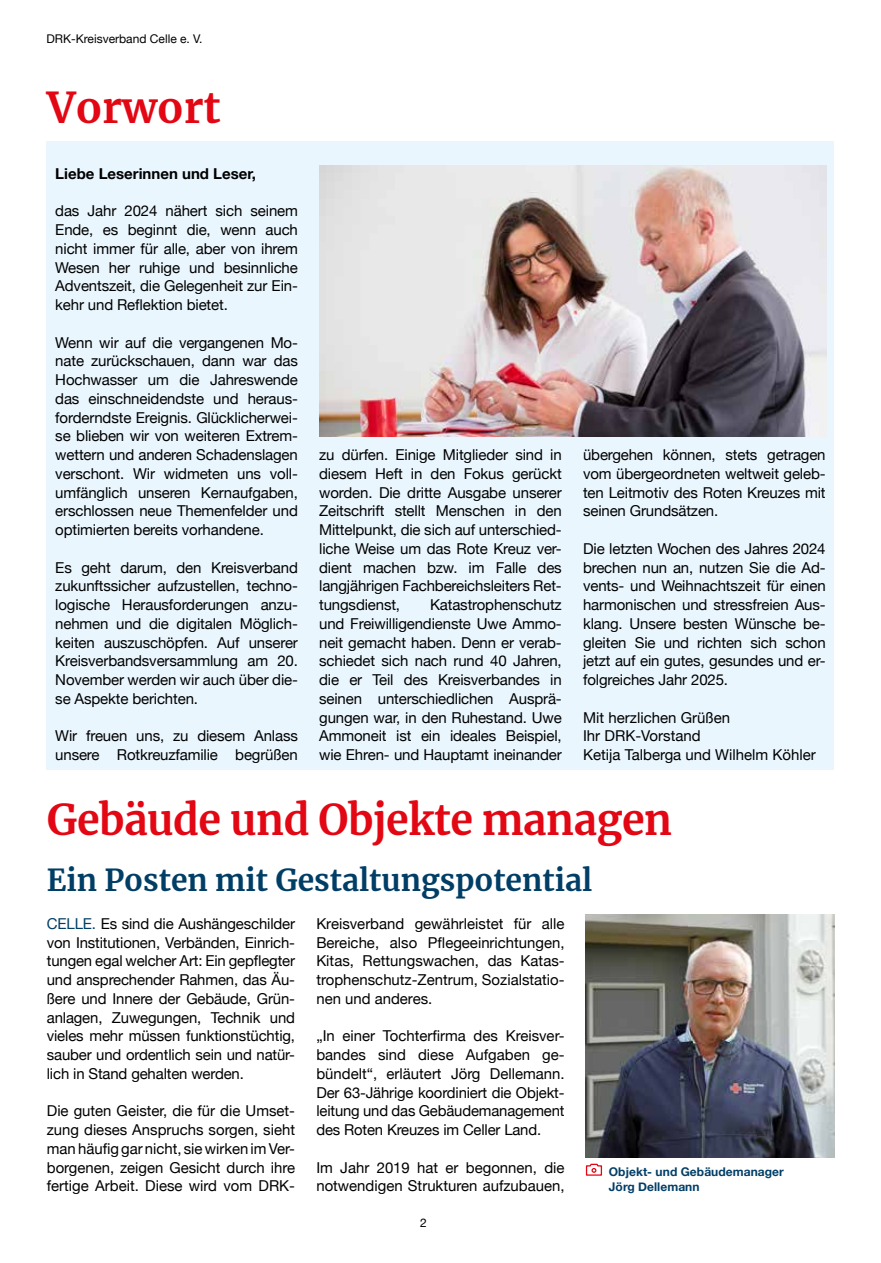
<style>
.page{position:relative;width:881px;height:1263px;background:#fff}
.page>*{position:absolute;margin:0;border:0;box-sizing:border-box;transform-origin:0 0}
.t1{font:700 42px "Merriweather";letter-spacing:-.01em;color:#e30613}
.t2{font:700 30px "Merriweather";color:#003e66}
.t3{font:15px/18.8px "Helvetica Neue";letter-spacing:-.01em;color:#000;text-align:justify}
.t4{font:700 15px "Helvetica Neue";color:#000}
.t5{font:700 12px/15px "Helvetica Neue";letter-spacing:.005em;color:#003e66}
.t6{font:12px "Helvetica Neue";color:#000}
.s1{color:#003e66}
</style>
<div class="page">
<div style="left:47px;top:141px;width:786px;height:628px;background:#eaf6fe"></div>
<img style="left:319px;top:166px;width:507px;height:270px">
<img style="left:585px;top:914px;width:248px;height:243px">
<svg style="left:585px;top:1163px;width:17px;height:13px"></svg>
<p class="t6" style="left:46px;top:30px;width:157px">DRK-Kreisverband Celle e. V.</p>
<h1 class="t1" style="left:47px;top:78px;width:175px">Vorwort</h1>
<p class="t4" style="left:55px;top:162px;width:202px">Liebe Leserinnen und Leser,</p>
<p class="t3" style="left:55px;top:202px;width:244px">das Jahr 2024 nähert sich seinem Ende, es beginnt die, wenn auch nicht immer für alle, aber von ihrem Wesen her ruhige und besinnliche Adventszeit, die Gelegenheit zur Ein&shy;kehr und Reflektion bietet.</p>
<p class="t3" style="left:55px;top:334px;width:244px">Wenn wir auf die vergangenen Mo&shy;nate zurückschauen, dann war das Hochwasser um die Jahreswende das einschneidendste und heraus&shy;forderndste Ereignis. Glücklicherwei&shy;se blieben wir von weiteren Extrem&shy;wettern und anderen Schadenslagen verschont. Wir widmeten uns voll&shy;umfänglich unseren Kernaufgaben, erschlossen neue Themenfelder und optimierten bereits vorhandene.</p>
<p class="t3" style="left:55px;top:559px;width:244px">Es geht darum, den Kreisverband zukunftssicher aufzustellen, techno&shy;logische Herausforderungen anzu&shy;nehmen und die digitalen Möglich&shy;keiten auszuschöpfen. Auf unserer Kreisverbandsversammlung am 20.<br>November werden wir auch über die&shy;se Aspekte berichten.</p>
<p class="t3" style="left:55px;top:727px;width:244px">Wir freuen uns, zu diesem Anlass unsere Rotkreuzfamilie begrüßen</p>
<p class="t3" style="left:319px;top:446px;width:244px">zu dürfen. Einige Mitglieder sind in diesem Heft in den Fokus gerückt worden. Die dritte Ausgabe unserer Zeitschrift stellt Menschen in den Mittelpunkt, die sich auf unterschied&shy;liche Weise um das Rote Kreuz ver&shy;dient machen bzw. im Falle des langjährigen Fachbereichsleiters Ret&shy;tungsdienst,</p>
<p class="t3" style="left:319px;top:596px;width:244px;text-indent:111px">Katastrophenschutz und Freiwilligendienste Uwe Ammo&shy;neit gemacht haben. Denn er verab&shy;schiedet sich nach rund 40 Jahren, die er Teil des Kreisverbandes in seinen unterschiedlichen Ausprä&shy;gungen war, in den Ruhestand. Uwe Ammoneit ist ein ideales Beispiel, wie Ehren- und Hauptamt ineinander</p>
<p class="t3" style="left:583px;top:446px;width:244px">übergehen können, stets getragen vom übergeordneten weltweit geleb&shy;ten Leitmotiv des Roten Kreuzes mit seinen Grundsätzen.</p>
<p class="t3" style="left:583px;top:540px;width:244px">Die letzten Wochen des Jahres 2024 brechen nun an, nutzen Sie die Ad&shy;vents- und Weihnachtszeit für einen harmonischen und stressfreien Aus&shy;klang. Unsere besten Wünsche be&shy;gleiten Sie und richten sich schon jetzt auf ein gutes, gesundes und er&shy;folgreiches Jahr 2025.</p>
<p class="t3" style="left:583px;top:709px;width:234px;text-align:left">Mit herzlichen Grüßen<br>Ihr DRK-Vorstand<br>Ketija Talberga und Wilhelm Köhler</p>
<h1 class="t1" style="left:47px;top:791px;width:626px">Gebäude und Objekte managen</h1>
<h2 class="t2" style="left:47px;top:860px;width:547px">Ein Posten mit Gestaltungspotential</h2>
<p class="t3" style="left:47px;top:915px;width:250px"><span class="s1">CELLE.</span> Es sind die Aushängeschilder von Institutionen, Verbänden, Einrich&shy;tungen egal welcher Art: Ein gepflegter und ansprechender Rahmen, das Äu&shy;ßere und Innere der Gebäude, Grün&shy;anlagen, Zuwegungen, Technik und vieles mehr müssen funktionstüchtig, sauber und ordentlich sein und natür&shy;lich in Stand gehalten werden.</p>
<p class="t3" style="left:47px;top:1102px;width:250px">Die guten Geister, die für die Umset&shy;zung dieses Anspruchs sorgen, sieht man häufig gar nicht, sie wirken im Ver&shy;borgenen, zeigen Gesicht durch ihre fertige Arbeit. Diese wird vom DRK-</p>
<p class="t3" style="left:316px;top:915px;width:250px">Kreisverband gewährleistet für alle Bereiche, also Pflegeeinrichtungen, Kitas, Rettungswachen, das Katas&shy;trophenschutz-Zentrum, Sozialstatio&shy;nen und anderes.</p>
<p class="t3" style="left:316px;top:1027px;width:250px">„In einer Tochterfirma des Kreisver&shy;bandes sind diese Aufgaben ge&shy;bündelt“, erläutert Jörg Dellemann.<br>Der 63-Jährige koordiniert die Objekt&shy;leitung und das Gebäudemanagement des Roten Kreuzes im Celler Land.</p>
<p class="t3" style="left:316px;top:1159px;width:250px">Im Jahr 2019 hat er begonnen, die notwendigen Strukturen aufzubauen,</p>
<p class="t6" style="left:420px;top:1214px;width:8px">2</p>
<p class="t5" style="left:608px;top:1164px;width:176px">Objekt- und Gebäudemanager<br>Jörg Dellemann</p>
</div>
